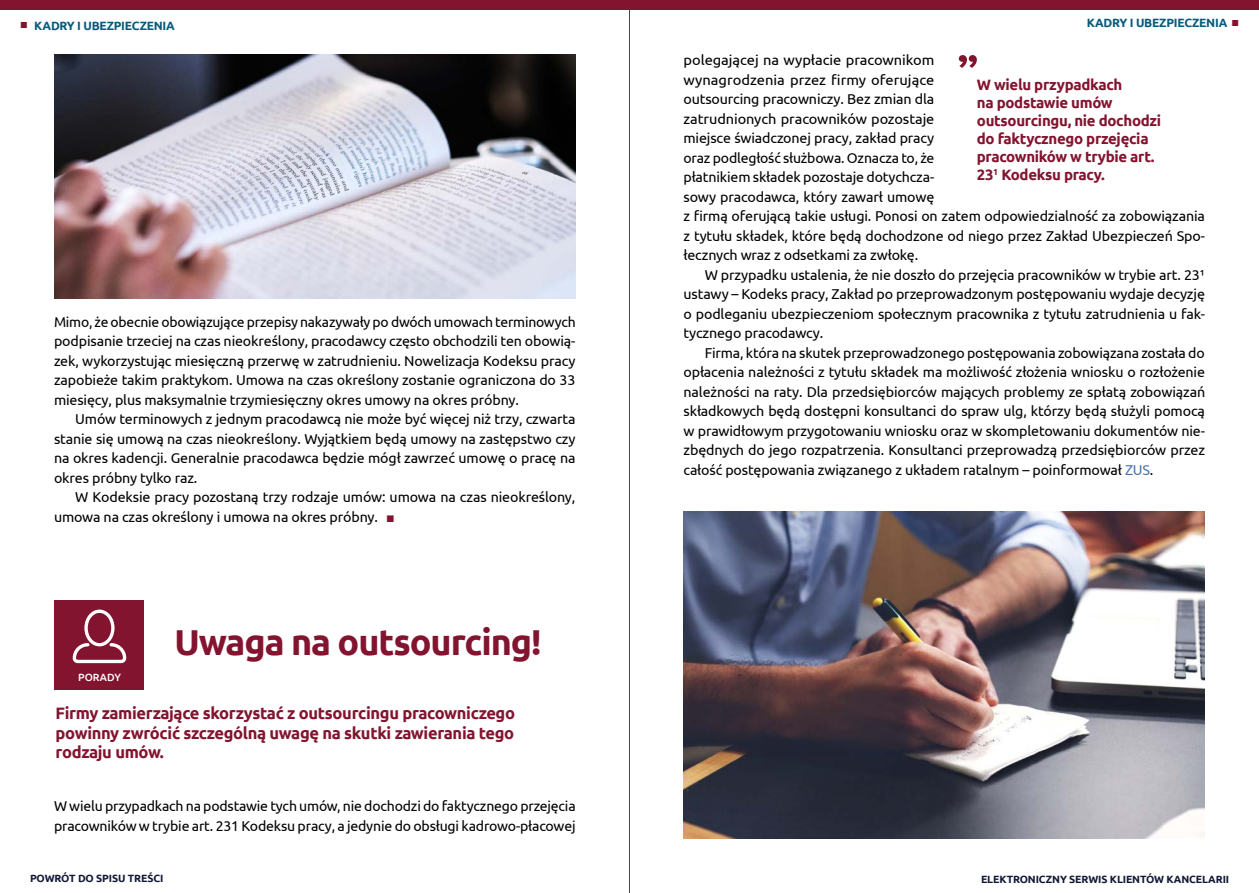
<style>
.page{position:relative;width:1259px;height:893px;background:#fff}
.page>*{position:absolute;margin:0;border:0;box-sizing:border-box;transform-origin:0 0}
.t1{font:700 36px "Ubuntu";letter-spacing:-.03em;color:#83142f}
.t2{font:700 16.5px/19.5px "Ubuntu";letter-spacing:-.02em;color:#83142f;text-align:justify}
.t3{font:700 15px/18px "Ubuntu";letter-spacing:-.02em;color:#83142f}
.t4{font:14.25px/19.5px "Ubuntu";letter-spacing:-.01em;color:#000;text-align:justify}
.t5{font:700 12px "Ubuntu";letter-spacing:-.02em;color:#075a7b}
.t6{font:700 10.5px "Ubuntu";letter-spacing:-.01em;color:#121735}
.t7{font:500 10.5px "Ubuntu";color:#fff}
.s1{font-family:"Proxima Nova";font-weight:300;font-size:10.5px;color:#83142f}
.s2{font-family:"Arial Narrow";color:#83142f}
.s3{color:#4875ab}
</style>
<div class="page">
<hr style="left:629px;top:0;width:1px;height:893px;background:#48484a">
<div style="left:0;top:0;width:1259px;height:10px;background:#83142f"></div>
<div style="left:54px;top:600px;width:90px;height:90px;background:#83142f"></div>
<svg style="left:73px;top:610px;width:53px;height:53px"></svg>
<img style="left:54px;top:54px;width:521px;height:245px">
<svg style="left:958px;top:55px;width:19px;height:13px"></svg>
<img style="left:683px;top:511px;width:522px;height:328px">
<p class="t5" style="left:20px;top:18px;width:156px"><span class="s1">■</span> KADRY I UBEZPIECZENIA</p>
<p class="t5" style="left:1086px;top:16px;width:153px">KADRY I UBEZPIECZENIA <span class="s1">■</span></p>
<p class="t4" style="left:54px;top:312px;width:523px">Mimo, że obecnie obowiązujące przepisy nakazywały po dwóch umowach terminowych podpisanie trzeciej na czas nieokreślony, pracodawcy często obchodzili ten obowią&shy;zek, wykorzystując miesięczną przerwę w zatrudnieniu. Nowelizacja Kodeksu pracy zapobieże takim praktykom. Umowa na czas określony zostanie ograniczona do 33 miesięcy, plus maksymalnie trzymiesięczny okres umowy na okres próbny.</p>
<p class="t4" style="left:54px;top:409px;width:523px;text-indent:21px">Umów terminowych z jednym pracodawcą nie może być więcej niż trzy, czwarta stanie się umową na czas nieokreślony. Wyjątkiem będą umowy na zastępstwo czy na okres kadencji. Generalnie pracodawca będzie mógł zawrzeć umowę o pracę na okres próbny tylko raz.</p>
<p class="t4" style="left:54px;top:487px;width:523px;text-indent:21px">W Kodeksie pracy pozostaną trzy rodzaje umów: umowa na czas nieokreślony, umowa na czas określony i umowa na okres próbny. <span class="s2">■</span></p>
<p class="t7" style="left:78px;top:671px;width:44px">PORADY</p>
<h1 class="t1" style="left:174px;top:620px;width:368px">Uwaga na outsourcing!</h1>
<p class="t2" style="left:56px;top:703px;width:461px">Firmy zamierzające skorzystać z outsourcingu pracowniczego powinny zwrócić szczególną uwagę na skutki zawierania tego rodzaju umów.</p>
<p class="t4" style="left:54px;top:796px;width:523px">W wielu przypadkach na podstawie tych umów, nie dochodzi do faktycznego przejęcia pracowników w trybie art. 231 Kodeksu pracy, a jedynie do obsługi kadrowo-płacowej</p>
<p class="t4" style="left:683px;top:50px;width:523px;text-align:left">polegającej na wypłacie pracownikom<br>wynagrodzenia przez firmy oferujące<br>outsourcing pracowniczy. Bez zmian dla<br>zatrudnionych pracowników pozostaje<br>miejsce świadczonej pracy, zakład pracy<br>oraz podległość służbowa. Oznacza to, że<br>płatnikiem składek pozostaje dotychcza-<br>sowy pracodawca, który zawarł umowę<br>z firmą oferującą takie usługi. Ponosi on zatem odpowiedzialność za zobowiązania z tytułu składek, które będą dochodzone od niego przez Zakład Ubezpieczeń Spo&shy;łecznych wraz z odsetkami za zwłokę.</p>
<p class="t4" style="left:683px;top:264px;width:523px;text-indent:21px">W przypadku ustalenia, że nie doszło do przejęcia pracowników w trybie art. 23¹ ustawy – Kodeks pracy, Zakład po przeprowadzonym postępowaniu wydaje decyzję o podleganiu ubezpieczeniom społecznym pracownika z tytułu zatrudnienia u fak&shy;tycznego pracodawcy.</p>
<p class="t4" style="left:683px;top:342px;width:523px;text-indent:21px">Firma, która na skutek przeprowadzonego postępowania zobowiązana została do opłacenia należności z tytułu składek ma możliwość złożenia wniosku o rozłożenie należności na raty. Dla przedsiębiorców mających problemy ze spłatą zobowiązań składkowych będą dostępni konsultanci do spraw ulg, którzy będą służyli pomocą w prawidłowym przygotowaniu wniosku oraz w skompletowaniu dokumentów nie&shy;zbędnych do jego rozpatrzenia. Konsultanci przeprowadzą przedsiębiorców przez całość postępowania związanego z układem ratalnym – poinformował <span class="s3">ZUS</span>.</p>
<p class="t3" style="left:977px;top:76px;width:186px">W wielu przypadkach<br>na podstawie umów outsourcingu, nie dochodzi do faktycznego przejęcia pracowników w trybie art.<br>23<sup>1</sup> Kodeksu pracy.</p>
<p class="t6" style="left:30px;top:872px;width:135px">POWRÓT DO SPISU TREŚCI</p>
<p class="t6" style="left:981px;top:872px;width:250px">ELEKTRONICZNY SERWIS KLIENTÓW KANCELARII</p>
</div>
